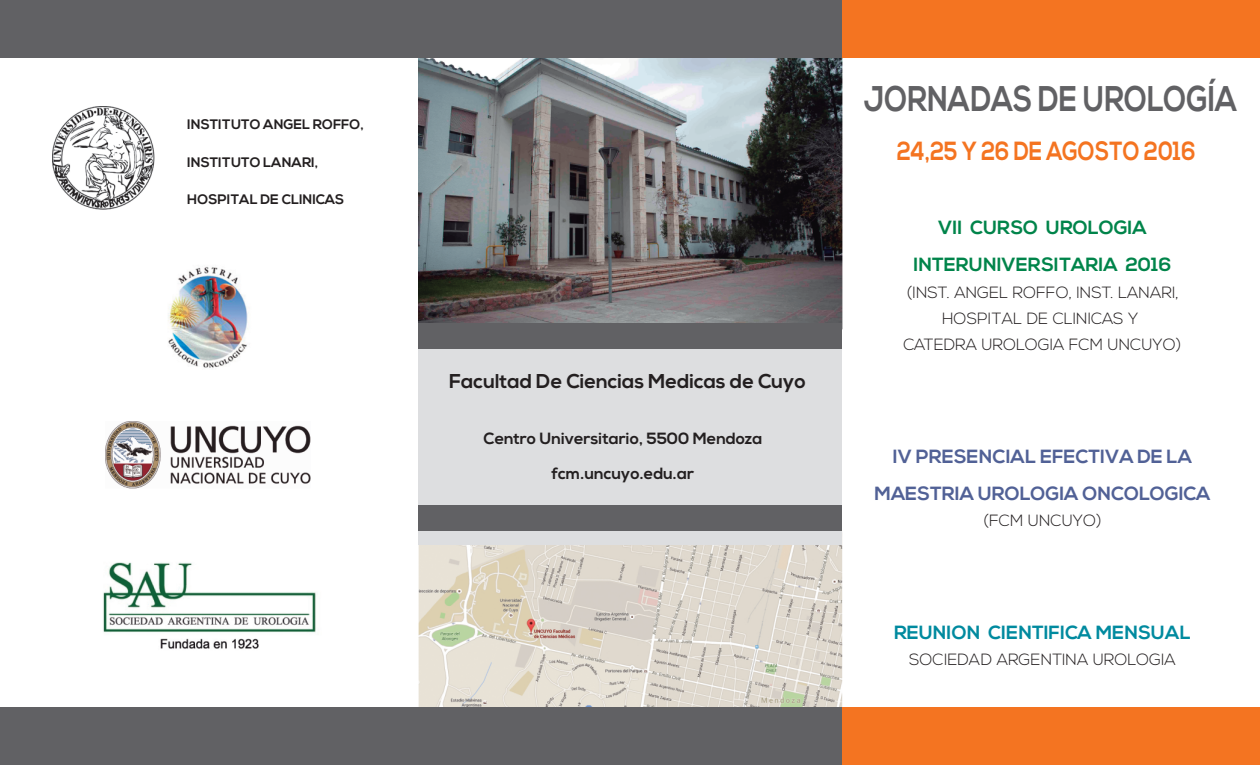
<style>
.page{position:relative;width:1260px;height:765px;background:#fff}
.page>*{position:absolute;margin:0;border:0;box-sizing:border-box;transform-origin:0 0}
.t1{font:700 35.62px "Nexa";color:#616164;scale:.82 1}
.t2{font:700 26.25px "Nexa";color:#f47421;scale:.82 1}
.t3{font:700 20px "Nexa";color:#231f20}
.t4{font:700 19.12px/37.5px "Nexa";color:#516196;text-align:center}
.t5{font:700 19.12px/37.5px "Nexa";color:#00844a;text-align:center}
.t6{font:700 19.12px "Nexa";color:#008a9f}
.t7{font:300 16.25px/26.2px "Nexa";color:#231f20;text-align:center}
.t8{font:700 16.25px/35px "Nexa";color:#231f20;text-align:center}
.t9{font:700 13.75px "Nexa";color:#231f20}
</style>
<div class="page">
<img style="left:418px;top:533px;width:425px;height:175px">
<img style="left:418px;top:57px;width:424px;height:266px">
<div style="left:418px;top:343px;width:424px;height:201px;background:#dddee0"></div>
<div style="left:842px;top:0;width:418px;height:57px;background:#f47421"></div>
<div style="left:842px;top:708px;width:418px;height:57px;background:#f47421"></div>
<div style="left:0;top:708px;width:842px;height:57px;background:#616164"></div>
<div style="left:418px;top:323px;width:424px;height:26px;background:#616164"></div>
<div style="left:418px;top:505px;width:424px;height:26px;background:#616164"></div>
<div style="left:0;top:0;width:842px;height:57px;background:#616164"></div>
<img style="left:168px;top:267px;width:80px;height:101px">
<img style="left:52px;top:107px;width:103px;height:102px">
<img style="left:106px;top:422px;width:205px;height:67px">
<img style="left:103px;top:562px;width:213px;height:87px">
<p class="t9" style="left:187px;top:116px;width:178px">INSTITUTO ANGEL ROFFO,</p>
<p class="t9" style="left:187px;top:154px;width:132px">INSTITUTO LANARI,</p>
<p class="t9" style="left:187px;top:191px;width:159px">HOSPITAL DE CLINICAS</p>
<p class="t3" style="left:449px;top:370px;width:358px">Facultad De Ciencias Medicas de Cuyo</p>
<p class="t8" style="left:484px;top:422px;width:280px">Centro Universitario, 5500 Mendoza fcm.uncuyo.edu.ar</p>
<h1 class="t1" style="left:864px;top:78px;width:457px">JORNADAS DE UROLOGÍA</h1>
<h2 class="t2" style="left:897px;top:136px;width:366px">24,25 Y 26 DE AGOSTO 2016</h2>
<p class="t5" style="left:914px;top:209px;width:259px">VII CURSO UROLOGIA<br>INTERUNIVERSITARIA 2016</p>
<p class="t7" style="left:903px;top:280px;width:280px">(INST. ANGEL ROFFO, INST. LANARI,<br>HOSPITAL DE CLINICAS Y<br>CATEDRA UROLOGIA FCM UNCUYO)</p>
<p class="t4" style="left:875px;top:438px;width:338px">IV PRESENCIAL EFECTIVA DE LA<br>MAESTRIA UROLOGIA ONCOLOGICA</p>
<p class="t7" style="left:983px;top:508px;width:120px">(FCM UNCUYO)</p>
<p class="t6" style="left:894px;top:621px;width:298px">REUNION CIENTIFICA MENSUAL</p>
<p class="t7" style="left:909px;top:647px;width:268px">SOCIEDAD ARGENTINA UROLOGIA</p>
</div>
